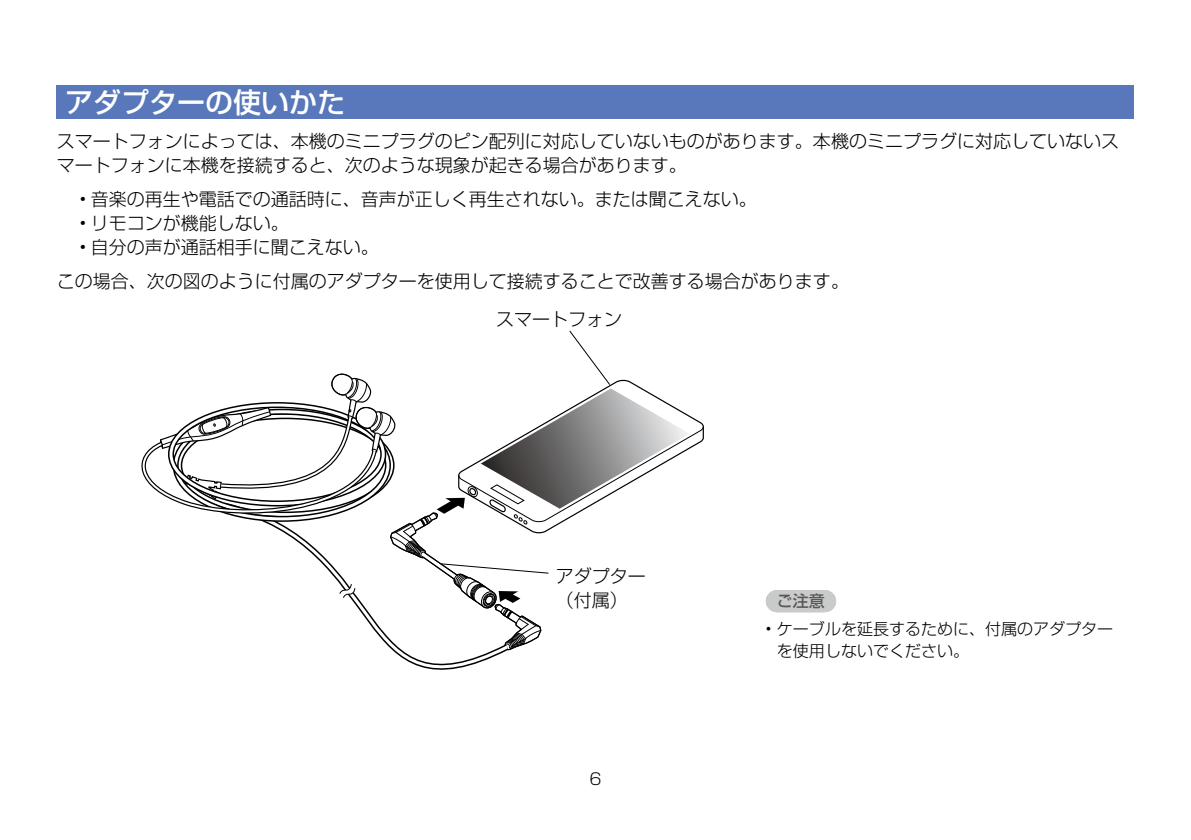
<style>
.page{position:relative;width:1191px;height:840px;background:#fff}
.page>*{position:absolute;margin:0;border:0;box-sizing:border-box;transform-origin:0 0}
.t1{font:500 28px "Shin Go Pro";color:#fff}
.t2{font:300 18px/24px "Shin Go Pro";color:#000}
.t3{font:300 16px/22px "Shin Go Pro";color:#000}
.t4{font:500 16px "Shin Go Pro";color:#595757}
</style>
<div class="page">
<div style="left:57px;top:85px;width:1077px;height:33px;background:#5878bb"></div>
<svg style="left:406px;top:660px;width:80px;height:10px"></svg>
<svg style="left:141px;top:330px;width:563px;height:330px"></svg>
<svg style="left:776px;top:590px;width:49px;height:21px"></svg>
<h1 class="t1" style="left:65px;top:79px;width:281px">アダプターの使いかた</h1>
<p class="t2" style="left:57px;top:127px;width:1063px">スマートフォンによっては、本機のミニプラグのピン配列に対応していないものがあります。本機のミニプラグに対応していないスマートフォンに本機を接続すると、次のような現象が起きる場合があります。</p>
<p class="t2" style="left:79px;top:185px;width:679px">• 音楽の再生や電話での通話時に、音声が正しく再生されない。または聞こえない。</p>
<p class="t2" style="left:79px;top:209px;width:211px">• リモコンが機能しない。</p>
<p class="t2" style="left:57px;top:228px;width:793px;line-height:34px;text-indent:23px">• 自分の声が通話相手に聞こえない。<br>この場合、次の図のように付属のアダプターを使用して接続することで改善する場合があります。</p>
<p class="t2" style="left:496px;top:304px;width:127px">スマートフォン</p>
<p class="t2" style="left:556px;top:561px;width:91px">アダプター（付属）</p>
<p class="t3" style="left:589px;top:765px;width:14px">6</p>
<p class="t4" style="left:777px;top:587px;width:49px">ご注意</p>
<p class="t3" style="left:777px;top:615px;width:338px;text-indent:-11px">• ケーブルを延長するために、付属のアダプターを使用しないでください。</p>
</div>
